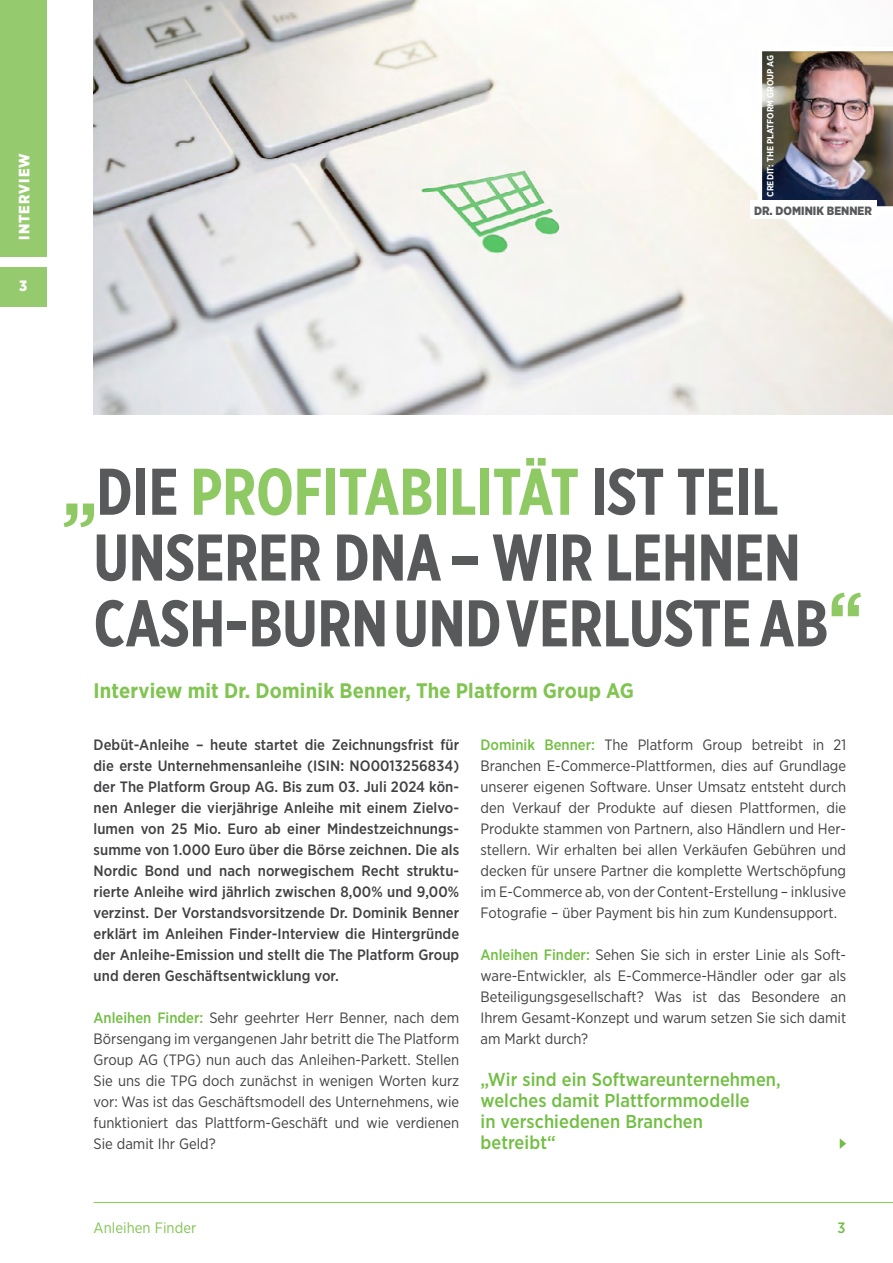
<style>
.page{position:relative;width:893px;height:1263px;background:#fff}
.page>*{position:absolute;margin:0;border:0;box-sizing:border-box;transform-origin:0 0}
.t1{font:700 65.85px/65.8px "Gotham X Narrow";color:#58595b}
.t2{font:700 65.85px "Gotham X Narrow";color:#8fc964}
.t3{font:700 21px "Gotham Narrow";letter-spacing:.01em;color:#81c452}
.t4{font:500 18.75px/21px "Gotham Narrow";letter-spacing:.005em;color:#72bf44}
.t5{font:15px/21px "Gotham Narrow";color:#414042;text-align:justify}
.t6{font:500 15px/21px "Gotham Narrow";letter-spacing:.005em;color:#414042;text-align:justify}
.t7{font:15px "Gotham Narrow";letter-spacing:.005em;color:#81c452}
.t8{font:900 15px "Gotham Narrow";letter-spacing:.07em;color:#fff}
.t9{font:500 15px "Gotham Narrow";color:#72bf44}
.t10{font:900 12px "Gotham Narrow";color:#58595b}
.t11{font:700 9px "Gotham Narrow";color:#fff}
.s1{font-size:76.2px}
.s2{color:#58595b}
.s3{color:#8fc964}
.s4{font-size:76.2px;color:#8fc964}
.s5{font-weight:500;color:#72bf44}
</style>
<div class="page">
<img style="left:94px;top:0;width:799px;height:415px">
<svg style="left:840px;top:1138px;width:6px;height:11px"></svg>
<img style="left:755px;top:45px;width:138px;height:168px">
<div style="left:750px;top:201px;width:126px;height:18px;background:#fff"></div>
<div style="left:0;top:0;width:47px;height:257px;background:#95cb6e"></div>
<hr style="left:94px;top:1202px;width:799px;height:1px;background:#8fc964">
<div style="left:0;top:267px;width:47px;height:40px;background:#95cb6e"></div>
<p class="t8" style="left:14px;top:240px;width:88px;rotate:-90deg">INTERVIEW</p>
<p class="t8" style="left:19px;top:276px;width:10px">3</p>
<p class="t11" style="left:764px;top:197px;width:143px;rotate:-90deg">Credit: The Platform Group AG</p>
<p class="t10" style="left:754px;top:202px;width:119px">DR. DOMINIK BENNER</p>
<h1 class="t2" style="left:62px;top:451px;width:286px"><span class="s1">„</span><span class="s2">DIE</span> PROFITABILIT</h1>
<h1 class="t1" style="left:518px;top:458px;width:211px"><span class="s3">ÄT</span> IST TEIL</h1>
<h1 class="t1" style="left:94px;top:524px;width:33px">UNSERER</h1>
<h1 class="t1" style="left:94px;top:524px;width:544px;text-indent:240px">DNA – WIR LEHNEN<br>CASH-BURN UND VERLUSTE</h1>
<h1 class="t1" style="left:759px;top:590px;width:105px">AB <span class="s4">“</span></h1>
<h2 class="t3" style="left:94px;top:677px;width:542px">Interview mit Dr. Dominik Benner, The Platform Group AG</h2>
<p class="t6" style="left:94px;top:734px;width:367px">Debüt-Anleihe – heute startet die Zeichnungsfrist für die erste Unternehmensanleihe (ISIN: NO0013256834) der The Platform Group AG. Bis zum 03. Juli 2024 kön&shy;nen Anleger die vierjährige Anleihe mit einem Zielvo&shy;lumen von 25 Mio. Euro ab einer Mindestzeichnungs&shy;summe von 1.000 Euro über die Börse zeichnen. Die als Nordic Bond und nach norwegischem Recht struktu&shy;rierte Anleihe wird jährlich zwischen 8,00% und 9,00% verzinst. Der Vorstandsvorsitzende Dr. Dominik Benner erklärt im Anleihen Finder-Interview die Hintergründe der Anleihe-Emission und stellt die The Platform Group und deren Geschäftsentwicklung vor.</p>
<p class="t5" style="left:94px;top:1007px;width:367px"><span class="s5">Anleihen Finder:</span> Sehr geehrter Herr Benner, nach dem Börsengang im vergangenen Jahr betritt die The Platform Group AG (TPG) nun auch das Anleihen-Parkett. Stellen Sie uns die TPG doch zunächst in wenigen Worten kurz vor: Was ist das Geschäftsmodell des Unternehmens, wie funktioniert das Plattform-Geschäft und wie verdienen Sie damit Ihr Geld?</p>
<p class="t5" style="left:480px;top:734px;width:367px"><span class="s5">Dominik Benner:</span> The Platform Group betreibt in 21<br>Branchen E-Commerce-Plattformen, dies auf Grundlage unserer eigenen Software. Unser Umsatz entsteht durch den Verkauf der Produkte auf diesen Plattformen, die Produkte stammen von Partnern, also Händlern und Her&shy;stellern. Wir erhalten bei allen Verkäufen Gebühren und decken für unsere Partner die komplette Wertschöpfung im E-Commerce ab, von der Content-Erstellung – inklusive Fotografie – über Payment bis hin zum Kundensupport.</p>
<p class="t5" style="left:480px;top:944px;width:367px"><span class="s5">Anleihen Finder:</span> Sehen Sie sich in erster Linie als Soft&shy;ware-Entwickler, als E-Commerce-Händler oder gar als Beteiligungsgesellschaft? Was ist das Besondere an Ihrem Gesamt-Konzept und warum setzen Sie sich damit am Markt durch?</p>
<p class="t4" style="left:480px;top:1069px;width:302px">„Wir sind ein Softwareunternehmen, welches damit Plattformmodelle<br>in verschiedenen Branchen betreibt“</p>
<p class="t7" style="left:94px;top:1219px;width:104px">Anleihen Finder</p>
<p class="t9" style="left:838px;top:1218px;width:9px">3</p>
</div>
